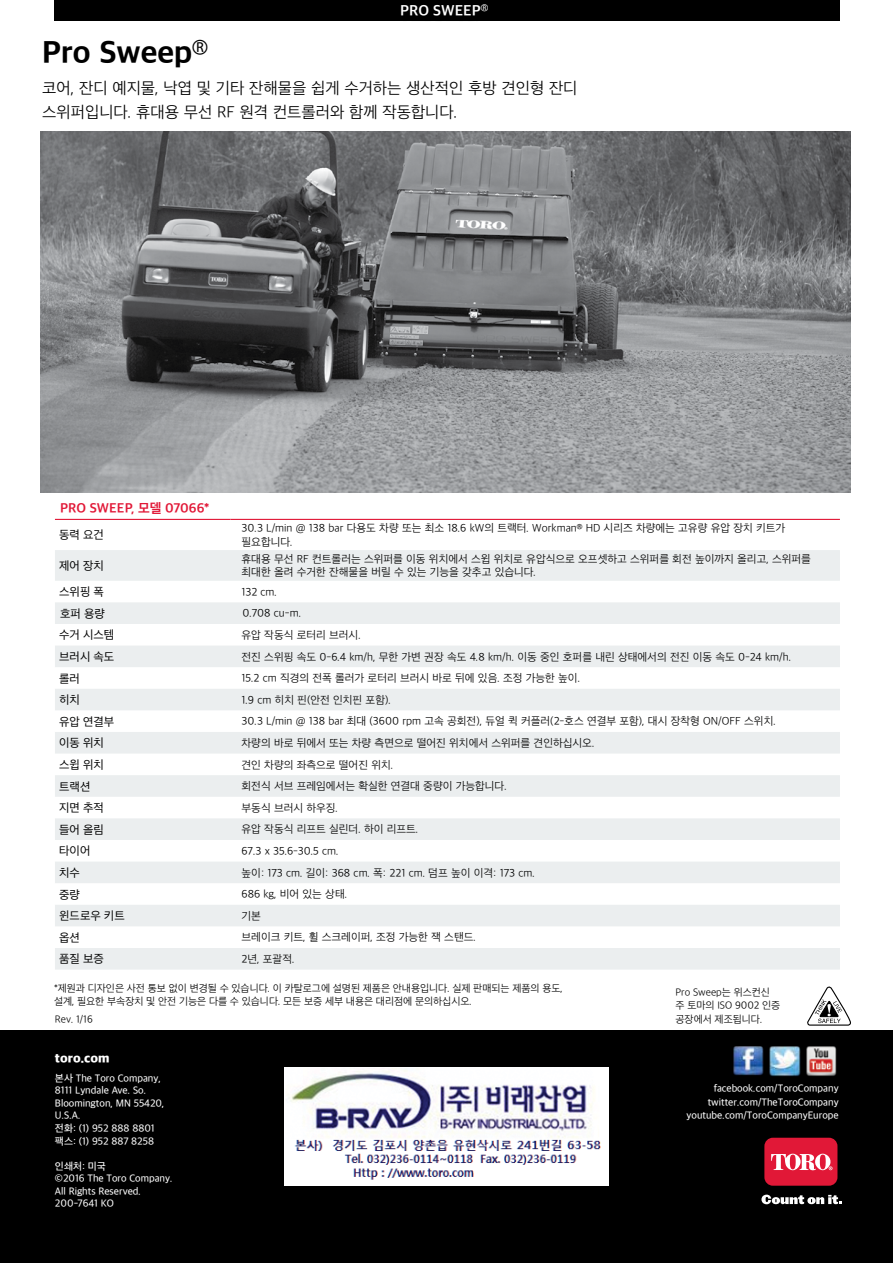
<style>
.page{position:relative;width:893px;height:1263px;background:#fff}
.page>*{position:absolute;margin:0;border:0;box-sizing:border-box;transform-origin:0 0}
.t1{font:800 31.5px "Apple SD Gothic Neo";color:#000}
.t2{font:300 16.5px/24px "Apple SD Gothic Neo";color:#000}
.t3{font:700 15px "Apple SD Gothic Neo";color:#fff}
.t4{font:700 13.5px "Apple SD Gothic Neo";color:#e11837}
.t5{font:800 13.05px "Apple SD Gothic Neo";color:#fff}
.t6{font:12px "Apple SD Gothic Neo";color:#000}
.t7{font:300 11.25px/13.5px "Apple SD Gothic Neo";color:#000}
.t8{font:500 10.5px/12.6px "Apple SD Gothic Neo";color:#fff}
.t9{font:300 10.5px/13.5px "Apple SD Gothic Neo";color:#000}
</style>
<div class="page">
<svg style="left:55px;top:550px;width:785px;height:419px;fill:#ebeeef"></svg>
<hr style="left:55px;top:519px;width:175px;height:1px;background:#e11837">
<hr style="left:230px;top:519px;width:610px;height:1px;background:#e11837">
<svg style="left:807px;top:986px;width:44px;height:40px"></svg>
<div style="left:54px;top:0;width:786px;height:21px;background:#000"></div>
<div style="left:400px;top:3px;width:94px;height:19px;background:#000"></div>
<div style="left:0;top:1031px;width:893px;height:232px;background:#000"></div>
<img style="left:733px;top:1046px;width:31px;height:30px">
<img style="left:769px;top:1046px;width:68px;height:31px">
<img style="left:41px;top:131px;width:810px;height:362px">
<div style="left:764px;top:1138px;width:73px;height:48px;background:#e11837;border-radius:8px"></div>
<svg style="left:771px;top:1154px;width:61px;height:16px"></svg>
<svg style="left:761px;top:1194px;width:81px;height:10px"></svg>
<img style="left:284px;top:1068px;width:324px;height:117px">
<h3 class="t3" style="left:400px;top:2px;width:90px">PRO SWEEP<sup>Ⓡ</sup></h3>
<h1 class="t1" style="left:42px;top:36px;width:167px">Pro Sweep<sup>Ⓡ</sup></h1>
<h2 class="t2" style="left:42px;top:77px;width:537px">코어, 잔디 예지물, 낙엽 및 기타 잔해물을 쉽게 수거하는 생산적인 후방 견인형 잔디 스위퍼입니다. 휴대용 무선 RF 원격 컨트롤러와 함께 작동합니다.</h2>
<p class="t4" style="left:60px;top:501px;width:151px">PRO SWEEP, 모델 07066*</p>
<p class="t6" style="left:59px;top:528px;width:46px">동력 요건</p>
<p class="t7" style="left:242px;top:522px;width:545px">30.3 L/min @ 138 bar 다용도 차량 또는 최소 18.6 kW의 트랙터. Workman<sup>Ⓡ</sup> HD 시리즈 차량에는 고유량 유압 장치 키트가 필요합니다.</p>
<p class="t6" style="left:59px;top:559px;width:46px">제어 장치</p>
<p class="t7" style="left:242px;top:553px;width:571px">휴대용 무선 RF 컨트롤러는 스위퍼를 이동 위치에서 스윕 위치로 유압식으로 오프셋하고 스위퍼를 회전 높이까지 올리고, 스위퍼를 최대한 올려 수거한 잔해물을 버릴 수 있는 기능을 갖추고 있습니다.</p>
<p class="t6" style="left:59px;top:585px;width:46px">스위핑 폭</p>
<p class="t7" style="left:242px;top:586px;width:37px">132 cm.</p>
<p class="t6" style="left:60px;top:607px;width:46px">호퍼 용량</p>
<p class="t7" style="left:242px;top:607px;width:60px">0.708 cu-m.</p>
<p class="t6" style="left:59px;top:628px;width:57px">수거 시스템</p>
<p class="t7" style="left:242px;top:629px;width:121px">유압 작동식 로터리 브러시.</p>
<p class="t6" style="left:59px;top:650px;width:57px">브러시 속도</p>
<p class="t7" style="left:242px;top:650px;width:551px">전진 스위핑 속도 0-6.4 km/h, 무한 가변 권장 속도 4.8 km/h. 이동 중인 호퍼를 내린 상태에서의 전진 이동 속도 0-24 km/h.</p>
<p class="t6" style="left:59px;top:672px;width:22px">롤러</p>
<p class="t7" style="left:242px;top:672px;width:340px">15.2 cm 직경의 전폭 롤러가 로터리 브러시 바로 뒤에 있음. 조정 가능한 높이.</p>
<p class="t6" style="left:59px;top:693px;width:22px">히치</p>
<p class="t7" style="left:242px;top:694px;width:151px">1.9 cm 히치 핀(안전 인치핀 포함).</p>
<p class="t6" style="left:59px;top:715px;width:57px">유압 연결부</p>
<p class="t7" style="left:242px;top:715px;width:536px">30.3 L/min @ 138 bar 최대 (3600 rpm 고속 공회전), 듀얼 퀵 커플러(2-호스 연결부 포함), 대시 장착형 ON/OFF 스위치.</p>
<p class="t6" style="left:59px;top:736px;width:46px">이동 위치</p>
<p class="t7" style="left:242px;top:737px;width:354px">차량의 바로 뒤에서 또는 차량 측면으로 떨어진 위치에서 스위퍼를 견인하십시오.</p>
<p class="t6" style="left:59px;top:758px;width:46px">스윕 위치</p>
<p class="t7" style="left:242px;top:758px;width:153px">견인 차량의 좌측으로 떨어진 위치.</p>
<p class="t6" style="left:59px;top:780px;width:33px">트랙션</p>
<p class="t7" style="left:242px;top:780px;width:267px">회전식 서브 프레임에서는 확실한 연결대 중량이 가능합니다.</p>
<p class="t6" style="left:59px;top:801px;width:46px">지면 추적</p>
<p class="t7" style="left:242px;top:802px;width:98px">부동식 브러시 하우징.</p>
<p class="t6" style="left:59px;top:823px;width:46px">들어 올림</p>
<p class="t7" style="left:242px;top:823px;width:178px">유압 작동식 리프트 실린더. 하이 리프트.</p>
<p class="t6" style="left:59px;top:844px;width:33px">타이어</p>
<p class="t7" style="left:242px;top:845px;width:98px">67.3 x 35.6-30.5 cm.</p>
<p class="t6" style="left:59px;top:866px;width:22px">치수</p>
<p class="t7" style="left:242px;top:866px;width:295px">높이: 173 cm. 길이: 368 cm. 폭: 221 cm. 덤프 높이 이격: 173 cm.</p>
<p class="t6" style="left:59px;top:888px;width:22px">중량</p>
<p class="t7" style="left:242px;top:888px;width:107px">686 kg, 비어 있는 상태.</p>
<p class="t6" style="left:59px;top:909px;width:67px">윈드로우 키트</p>
<p class="t7" style="left:242px;top:910px;width:21px">기본</p>
<p class="t6" style="left:59px;top:931px;width:22px">옵션</p>
<p class="t7" style="left:242px;top:931px;width:236px">브레이크 키트, 휠 스크레이퍼, 조정 가능한 잭 스탠드.</p>
<p class="t6" style="left:59px;top:952px;width:46px">품질 보증</p>
<p class="t7" style="left:242px;top:953px;width:54px">2년, 포괄적.</p>
<p class="t9" style="left:54px;top:982px;width:510px">*제원과 디자인은 사전 통보 없이 변경될 수 있습니다. 이 카탈로그에 설명된 제품은 안내용입니다. 실제 판매되는 제품의 용도, 설계, 필요한 부속장치 및 안전 기능은 다를 수 있습니다. 모든 보증 세부 내용은 대리점에 문의하십시오.</p>
<p class="t9" style="left:675px;top:986px;width:106px">Pro Sweep는 위스컨신 주 토마의 ISO 9002 인증 공장에서 제조됩니다.</p>
<p class="t9" style="left:55px;top:1013px;width:39px">Rev. 1/16</p>
<p class="t5" style="left:55px;top:1051px;width:56px">toro.com</p>
<p class="t8" style="left:55px;top:1072px;width:111px">본사 The Toro Company,<br>8111 Lyndale Ave. So.<br>Bloomington, MN 55420,<br>U.S.A.<br>전화: (1) 952 888 8801 팩스: (1) 952 887 8258</p>
<p class="t8" style="left:55px;top:1160px;width:119px">인쇄처: 미국<br>©2016 The Toro Company.<br>All Rights Reserved.<br>200-7641 KO</p>
<p class="t8" style="left:687px;top:1082px;width:154px;line-height:13.5px;text-align:right">facebook.com/ToroCompany twitter.com/TheToroCompany youtube.com/ToroCompanyEurope</p>
</div>
